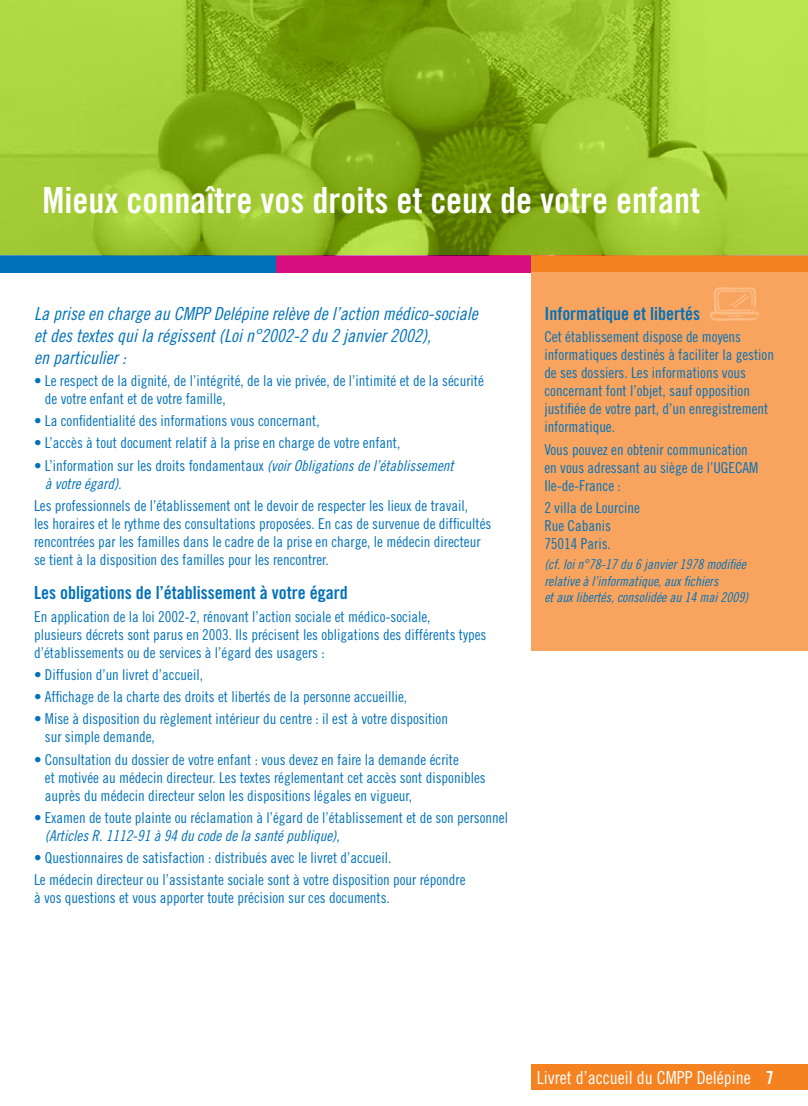
<style>
.page{position:relative;width:808px;height:1106px;background:#fff}
.page>*{position:absolute;margin:0;border:0;box-sizing:border-box;transform-origin:0 0}
.t1{font:36px "Trade Gothic Bold Cond Twenty";color:#fff}
.t2{font:18px/21.6px "Trade Gothic Cond Eighteen Obl";color:#0072bc}
.t3{font:18px "Trade Gothic Bold Cond Twenty";color:#0072bc}
.t4{font:18px "Trade Gothic Cond Eighteen";color:#fff}
.t5{font:15px/18px "Trade Gothic Cond Eighteen";color:#0072bc}
.t6{font:15px "Trade Gothic Cond Eighteen Obl";color:#0072bc}
.t7{font:13.5px/16.2px "Trade Gothic Cond Eighteen Obl";color:#0072bc}
.s1{font-family:"Trade Gothic Cond Eighteen Obl"}
.s2{font-family:"Trade Gothic Cond Eighteen"}
.s3{font-family:"Trade Gothic Bold Cond Twenty"}
</style>
<div class="page">
<div style="left:531px;top:1064px;width:277px;height:26px;background:#f58220"></div>
<div style="left:0;top:255px;width:276px;height:17px;background:#0072bc"></div>
<div style="left:276px;top:255px;width:255px;height:17px;background:#d80f81"></div>
<div style="left:531px;top:255px;width:277px;height:17px;background:#f58220"></div>
<div style="left:531px;top:272px;width:277px;height:379px;background:#f9a45e"></div>
<svg style="left:710px;top:287px;width:49px;height:34px"></svg>
<svg style="left:0;top:0;width:808px;height:255px;background:#96bd2a"></svg>
<h1 class="t1" style="left:43px;top:178px;width:659px">Mieux connaître vos droits et ceux de votre enfant</h1>
<p class="t2" style="left:34px;top:303px;width:445px">La prise en charge au CMPP Delépine relève de l’action médico-sociale et des textes qui la régissent (Loi n°2002-2 du 2 janvier 2002),<br>en particulier :</p>
<p class="t5" style="left:45px;top:371px;width:441px;text-indent:-11px">• Le respect de la dignité, de l’intégrité, de la vie privée, de l’intimité et de la sécurité de votre enfant et de votre famille,</p>
<p class="t5" style="left:34px;top:411px;width:287px">• La confidentialité des informations vous concernant,</p>
<p class="t5" style="left:34px;top:434px;width:368px">• L’accès à tout document relatif à la prise en charge de votre enfant,</p>
<p class="t5" style="left:34px;top:456px;width:421px">• L’information sur les droits fondamentaux <span class="s1">(voir Obligations de l’établissement</span></p>
<p class="t6" style="left:45px;top:474px;width:78px">à votre égard).</p>
<p class="t5" style="left:34px;top:496px;width:459px">Les professionnels de l’établissement ont le devoir de respecter les lieux de travail,<br>les horaires et le rythme des consultations proposées. En cas de survenue de difficultés rencontrées par les familles dans le cadre de la prise en charge, le médecin directeur se tient à la disposition des familles pour les rencontrer.</p>
<p class="t3" style="left:34px;top:582px;width:315px">Les obligations de l’établissement à votre égard</p>
<p class="t5" style="left:34px;top:607px;width:454px">En application de la loi 2002-2, rénovant l’action sociale et médico-sociale,<br>plusieurs décrets sont parus en 2003. Ils précisent les obligations des différents types d’établissements ou de services à l’égard des usagers :</p>
<p class="t5" style="left:34px;top:665px;width:171px">• Diffusion d’un livret d’accueil,</p>
<p class="t5" style="left:34px;top:687px;width:375px">• Affichage de la charte des droits et libertés de la personne accueillie,</p>
<p class="t5" style="left:45px;top:710px;width:405px;text-indent:-11px">• Mise à disposition du règlement intérieur du centre : il est à votre disposition sur simple demande,</p>
<p class="t5" style="left:45px;top:750px;width:442px;text-indent:-11px">• Consultation du dossier de votre enfant : vous devez en faire la demande écrite<br>et motivée au médecin directeur. Les textes réglementant cet accès sont disponibles auprès du médecin directeur selon les dispositions légales en vigueur,</p>
<p class="t5" style="left:34px;top:808px;width:476px">• Examen de toute plainte ou réclamation à l’égard de l’établissement et de son personnel</p>
<p class="t6" style="left:45px;top:826px;width:296px">(Articles R. 1112-91 à 94 du code de la santé publique)<span class="s2">,</span></p>
<p class="t5" style="left:34px;top:846px;width:433px;line-height:22.2px">• Questionnaires de satisfaction : distribués avec le livret d’accueil.<br>Le médecin directeur ou l’assistante sociale sont à votre disposition pour répondre</p>
<p class="t5" style="left:34px;top:889px;width:357px">à vos questions et vous apporter toute précision sur ces documents.</p>
<p class="t3" style="left:544px;top:303px;width:157px">Informatique et libertés</p>
<p class="t5" style="left:544px;top:328px;width:231px">Cet établissement dispose de moyens informatiques destinés à faciliter la gestion de ses dossiers. Les informations vous concernant font l’objet, sauf opposition justifiée de votre part, d’un enregistrement informatique.</p>
<p class="t5" style="left:544px;top:440px;width:216px">Vous pouvez en obtenir communication en vous adressant au siège de l’UGECAM<br>Ile-de-France :</p>
<p class="t5" style="left:544px;top:498px;width:97px">2 villa de Lourcine<br>Rue Cabanis<br>75014 Paris.</p>
<p class="t7" style="left:544px;top:556px;width:205px">(cf. loi n°78-17 du 6 janvier 1978 modifiée relative à l’informatique, aux fichiers<br>et aux libertés, consolidée au 14 mai 2009)</p>
<p class="t4" style="left:537px;top:1066px;width:239px">Livret d’accueil du CMPP Delépine <span class="s3">7</span></p>
</div>
